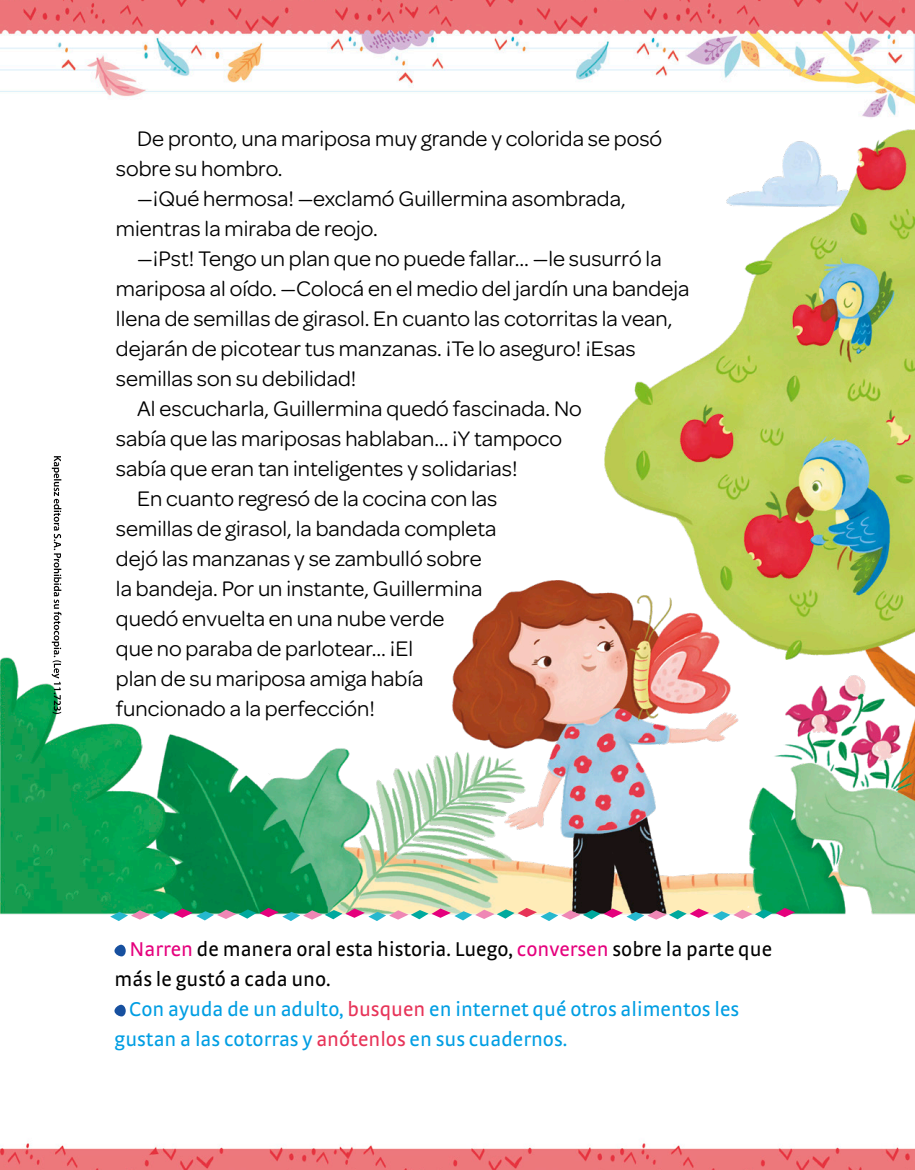
<style>
.page{position:relative;width:915px;height:1170px;background:#fff}
.page>*{position:absolute;margin:0;border:0;box-sizing:border-box;transform-origin:0 0}
.desarrollo_txtCentra{font:22.5px/30px "Omnes";color:#000}
.act_consigna-tic_Min{font:21px/30px "Strada OT";color:#009ee3}
.act_consigna_Min{font:21px/30px "Strada OT";color:#000}
.s1{color:#e5007d}
.s2{color:#e73358}
</style>
<div class="page">
<img style="left:0;top:1143px;width:914px;height:26px">
<img style="left:0;top:0;width:914px;height:113px">
<img style="left:0;top:113px;width:914px;height:801px">
<svg style="left:110px;top:907px;width:684px;height:14px"></svg>
<svg style="left:114px;top:944px;width:12px;height:12px"></svg>
<svg style="left:114px;top:1004px;width:12px;height:12px"></svg>
<svg style="left:52px;top:456px;width:9px;height:258px"></svg>
<p class="desarrollo_txtCentra" style="left:116px;top:122px;width:547px;text-indent:21px">De pronto, una mariposa muy grande y colorida se posó sobre su hombro.</p>
<p class="desarrollo_txtCentra" style="left:116px;top:182px;width:511px;text-indent:21px">—¡Qué hermosa! —exclamó Guillermina asombrada, mientras la miraba de reojo.</p>
<p class="desarrollo_txtCentra" style="left:116px;top:242px;width:574px;text-indent:21px">—¡Pst! Tengo un plan que no puede fallar… —le susurró la mariposa al oído. —Colocá en el medio del jardín una bandeja llena de semillas de girasol. En cuanto las cotorritas la vean, dejarán de picotear tus manzanas. ¡Te lo aseguro! ¡Esas semillas son su debilidad!</p>
<p class="desarrollo_txtCentra" style="left:116px;top:392px;width:467px;text-indent:21px">Al escucharla, Guillermina quedó fascinada. No sabía que las mariposas hablaban… ¡Y tampoco sabía que eran tan inteligentes y solidarias!</p>
<p class="desarrollo_txtCentra" style="left:116px;top:482px;width:383px;text-indent:21px">En cuanto regresó de la cocina con las semillas de girasol, la bandada completa dejó las manzanas y se zambulló sobre la bandeja. Por un instante, Guillermina quedó envuelta en una nube verde<br>que no paraba de parlotear… ¡El<br>plan de su mariposa amiga había funcionado a la perfección!</p>
<p class="act_consigna_Min" style="left:114px;top:934px;width:659px;text-indent:15px"><span class="s1">Narren</span> de manera oral esta historia. Luego, <span class="s1">conversen</span> sobre la parte que más le gustó a cada uno.</p>
<p class="act_consigna-tic_Min" style="left:114px;top:994px;width:626px;text-indent:15px">Con ayuda de un adulto, <span class="s2">busquen</span> en internet qué otros alimentos les gustan a las cotorras y <span class="s2">anótenlos</span> en sus cuadernos.</p>
</div>
